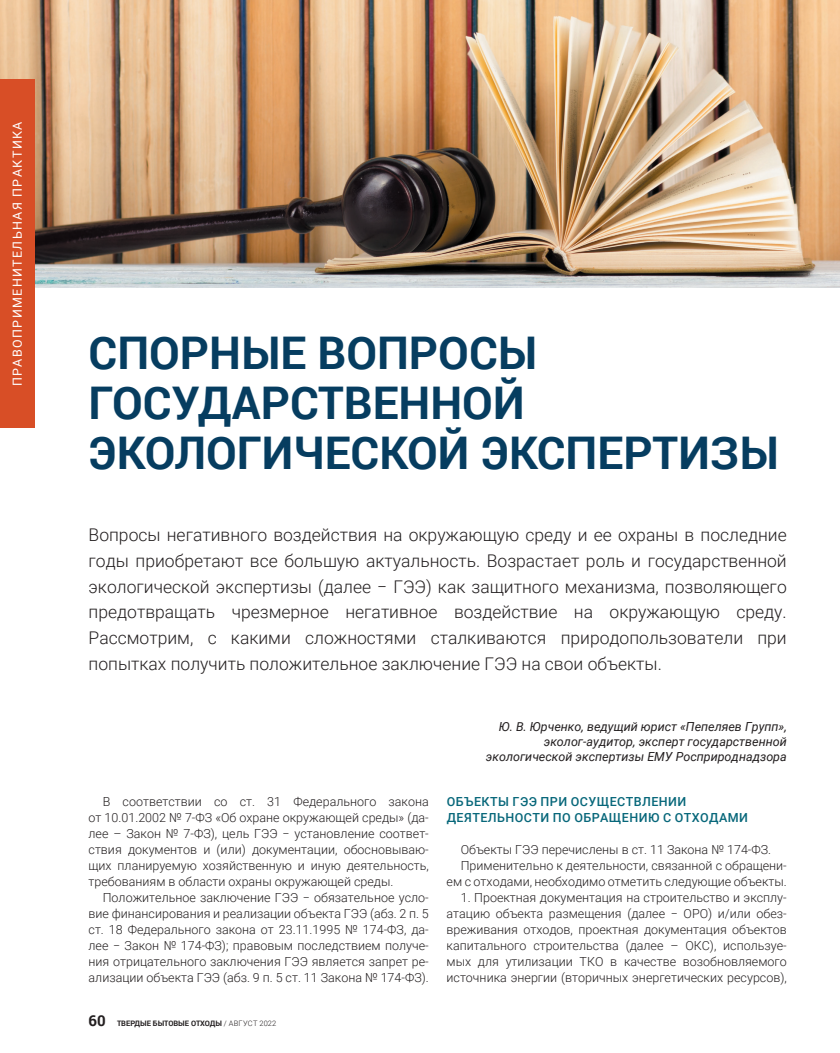
<style>
.page{position:relative;width:840px;height:1053px;background:#fff}
.page>*{position:absolute;margin:0;border:0;box-sizing:border-box;transform-origin:0 0}
.Глава{font:700 45px/50px "Roboto";color:#063d60}
.ЛИД{font:300 17.5px/25.6px "Roboto";color:#231f20;text-align:justify}
.t1{font:700 15px "Roboto";color:#231f20}
.Текст{font:300 12.5px/16px "Roboto";color:#231f20;text-align:justify}
.Автор{font:italic 12.5px/15px "Roboto";color:#231f20;text-align:right}
.Заг{font:500 12.5px/16px "Roboto";letter-spacing:.035em;color:#07677a}
.t2{font:12.5px "Roboto";letter-spacing:.11em;color:#fff}
.t3{font:700 7.5px "Roboto";color:#231f20}
.s1{font-weight:300}
</style>
<div class="page">
<img style="left:0;top:0;width:840px;height:287px">
<div style="left:0;top:80px;width:34px;height:348px;background:#d84e26"></div>
<p class="t2" style="left:9px;top:386px;width:266px;rotate:-90deg">ПРАВОПРИМЕНИТЕЛЬНАЯ ПРАКТИКА</p>
<p class="Глава" style="left:89px;top:326px;width:691px">СПОРНЫЕ ВОПРОСЫ<br>ГОСУДАРСТВЕННОЙ<br>ЭКОЛОГИЧЕСКОЙ ЭКСПЕРТИЗЫ</p>
<p class="ЛИД" style="left:89px;top:521px;width:700px">Вопросы негативного воздействия на окружающую среду и ее охраны в последние годы приобретают все большую актуальность. Возрастает роль и государственной экологической экспертизы (далее ‒ ГЭЭ) как защитного механизма, позволяющего предотвращать чрезмерное негативное воздействие на окружающую среду.<br>Рассмотрим, с какими сложностями сталкиваются природопользователи при попытках получить положительное заключение ГЭЭ на свои объекты.</p>
<p class="Текст" style="left:89px;top:793px;width:342px;text-indent:14px">В соответствии со ст. 31 Федерального закона от 10.01.2002 № 7-ФЗ «Об охране окружающей среды» (да&shy;лее – Закон № 7-ФЗ), цель ГЭЭ ‒ установление соответ&shy;ствия документов и (или) документации, обосновываю&shy;щих планируемую хозяйственную и иную деятельность, требованиям в области охраны окружающей среды.</p>
<p class="Текст" style="left:89px;top:889px;width:342px;text-indent:14px">Положительное заключение ГЭЭ ‒ обязательное усло&shy;вие финансирования и реализации объекта ГЭЭ (абз. 2 п. 5 ст. 18 Федерального закона от 23.11.1995 № 174-ФЗ, да&shy;лее ‒ Закон № 174-ФЗ); правовым последствием получе&shy;ния отрицательного заключения ГЭЭ является запрет ре&shy;ализации объекта ГЭЭ (абз. 9 п. 5 ст. 11 Закона № 174-ФЗ).</p>
<p class="t1" style="left:89px;top:1010px;width:19px">60</p>
<p class="t3" style="left:117px;top:1018px;width:161px">ТВЕРДЫЕ БЫТОВЫЕ ОТХОДЫ <span class="s1">/ АВГУСТ 2022</span></p>
<p class="Автор" style="left:486px;top:719px;width:302px">Ю. В. Юрченко, ведущий юрист «Пепеляев Групп», эколог-аудитор, эксперт государственной экологической экспертизы ЕМУ Росприроднадзора</p>
<p class="Заг" style="left:447px;top:793px;width:303px">ОБЪЕКТЫ ГЭЭ ПРИ ОСУЩЕСТВЛЕНИИ<br>ДЕЯТЕЛЬНОСТИ ПО ОБРАЩЕНИЮ С ОТХОДАМИ</p>
<p class="Текст" style="left:461px;top:841px;width:312px">Объекты ГЭЭ перечислены в ст. 11 Закона № 174-ФЗ.</p>
<p class="Текст" style="left:446px;top:857px;width:342px;text-align:right">Применительно к деятельности, связанной с обращени&shy;ем с отходами, необходимо отметить следующие объекты.</p>
<p class="Текст" style="left:446px;top:889px;width:342px;text-indent:14px">1. Проектная документация на строительство и эксплу&shy;атацию объекта размещения (далее ‒ ОРО) и/или обез&shy;вреживания отходов, проектная документация объектов капитального строительства (далее – ОКС), используе&shy;мых для утилизации ТКО в качестве возобновляемого источника энергии (вторичных энергетических ресурсов),</p>
</div>
